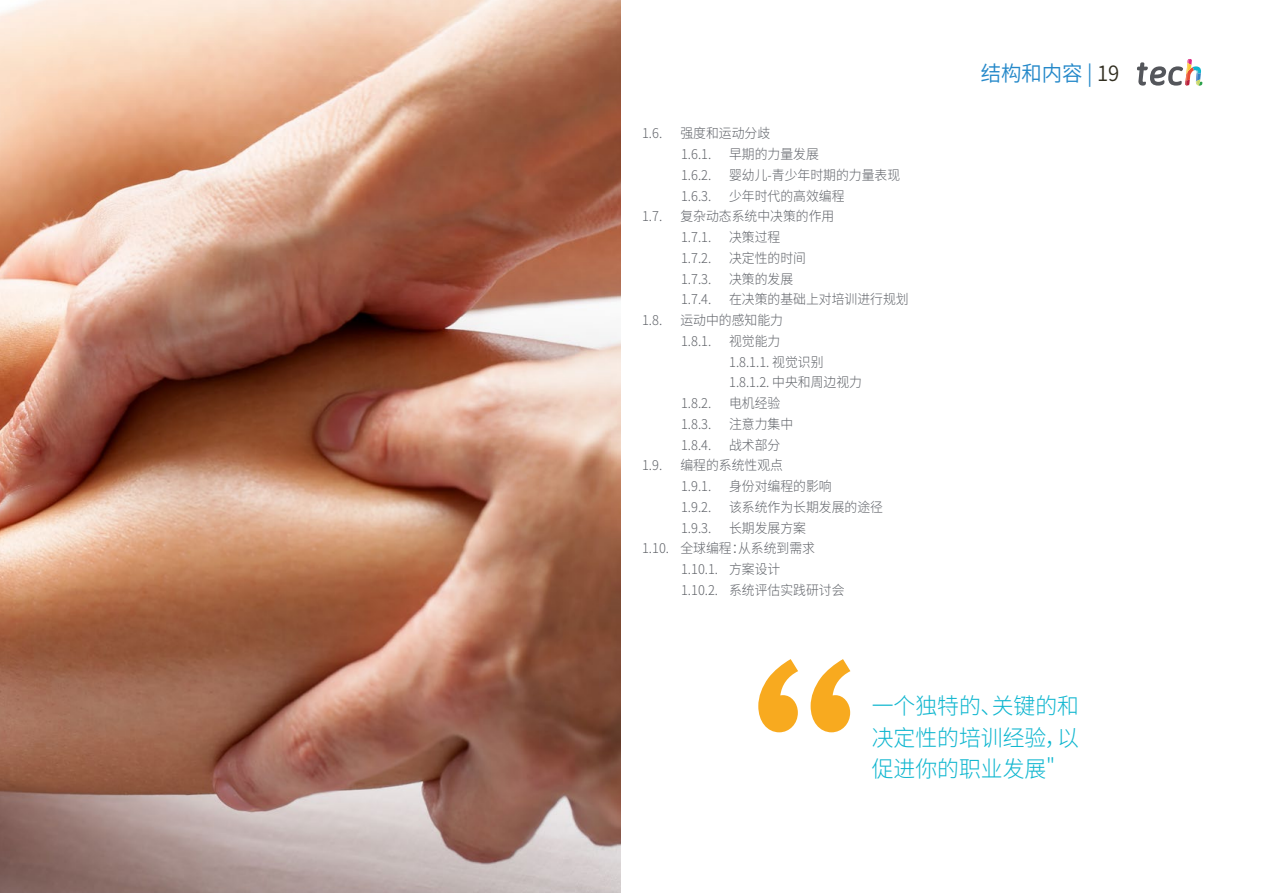
<style>
.page{position:relative;width:1263px;height:893px;background:#fff}
.page>*{position:absolute;margin:0;border:0;box-sizing:border-box;transform-origin:0 0}
.t1{font:300 22.5px/31.5px "Source Han Sans CN";color:#0fb6cf;text-align:justify}
.t2{font:21px "Source Han Sans CN";color:#2488c9}
.t3{font:300 13.5px/20.7px "Source Han Sans CN";color:#61646a;scale:.95 1}
.s1{color:#312e20}
</style>
<div class="page">
<img style="left:0;top:0;width:621px;height:893px">
<svg style="left:1137px;top:59px;width:65px;height:27px"></svg>
<svg style="left:758px;top:659px;width:92px;height:73px"></svg>
<p class="t3" style="left:642px;top:123px;width:23px">1.6.</p>
<p class="t3" style="left:680px;top:123px;width:96px">强度和运动分歧<br>1.6.1.</p>
<p class="t3" style="left:729px;top:144px;width:96px">早期的力量发展</p>
<p class="t3" style="left:681px;top:165px;width:33px">1.6.2.</p>
<p class="t3" style="left:729px;top:165px;width:181px">婴幼儿-青少年时期的力量表现</p>
<p class="t3" style="left:681px;top:186px;width:33px">1.6.3.</p>
<p class="t3" style="left:729px;top:186px;width:123px">少年时代的高效编程</p>
<p class="t3" style="left:642px;top:206px;width:23px">1.7.</p>
<p class="t3" style="left:680px;top:206px;width:164px">复杂动态系统中决策的作用<br>1.7.1.</p>
<p class="t3" style="left:729px;top:227px;width:56px">决策过程</p>
<p class="t3" style="left:681px;top:248px;width:33px">1.7.2.</p>
<p class="t3" style="left:729px;top:248px;width:83px">决定性的时间</p>
<p class="t3" style="left:681px;top:269px;width:33px">1.7.3.</p>
<p class="t3" style="left:729px;top:269px;width:69px">决策的发展</p>
<p class="t3" style="left:681px;top:289px;width:33px">1.7.4.</p>
<p class="t3" style="left:729px;top:289px;width:190px">在决策的基础上对培训进行规划</p>
<p class="t3" style="left:642px;top:310px;width:23px">1.8.</p>
<p class="t3" style="left:680px;top:310px;width:109px">运动中的感知能力<br>1.8.1.</p>
<p class="t3" style="left:729px;top:331px;width:141px">视觉能力<br>1.8.1.1. 视觉识别<br>1.8.1.2. 中央和周边视力</p>
<p class="t3" style="left:681px;top:393px;width:33px">1.8.2.</p>
<p class="t3" style="left:729px;top:393px;width:56px">电机经验</p>
<p class="t3" style="left:681px;top:414px;width:33px">1.8.3.</p>
<p class="t3" style="left:729px;top:414px;width:69px">注意力集中</p>
<p class="t3" style="left:681px;top:435px;width:33px">1.8.4.</p>
<p class="t3" style="left:729px;top:435px;width:56px">战术部分</p>
<p class="t3" style="left:642px;top:455px;width:23px">1.9.</p>
<p class="t3" style="left:680px;top:455px;width:109px">编程的系统性观点<br>1.9.1.</p>
<p class="t3" style="left:729px;top:476px;width:110px">身份对编程的影响</p>
<p class="t3" style="left:681px;top:497px;width:33px">1.9.2.</p>
<p class="t3" style="left:729px;top:497px;width:164px">该系统作为长期发展的途径</p>
<p class="t3" style="left:681px;top:518px;width:33px">1.9.3.</p>
<p class="t3" style="left:729px;top:518px;width:83px">长期发展方案</p>
<p class="t3" style="left:642px;top:538px;width:184px">1.10. 全球编程：从系统到需求</p>
<p class="t3" style="left:681px;top:559px;width:106px">1.10.1. 方案设计</p>
<p class="t3" style="left:681px;top:580px;width:174px">1.10.2. 系统评估实践研讨会</p>
<h2 class="t2" style="left:981px;top:61px;width:140px">结构和内容 | <span class="s1">19</span></h2>
<h1 class="t1" style="left:872px;top:691px;width:209px">一个独特的、关键的和决定性的培训经验，以促进你的职业发展"</h1>
</div>
